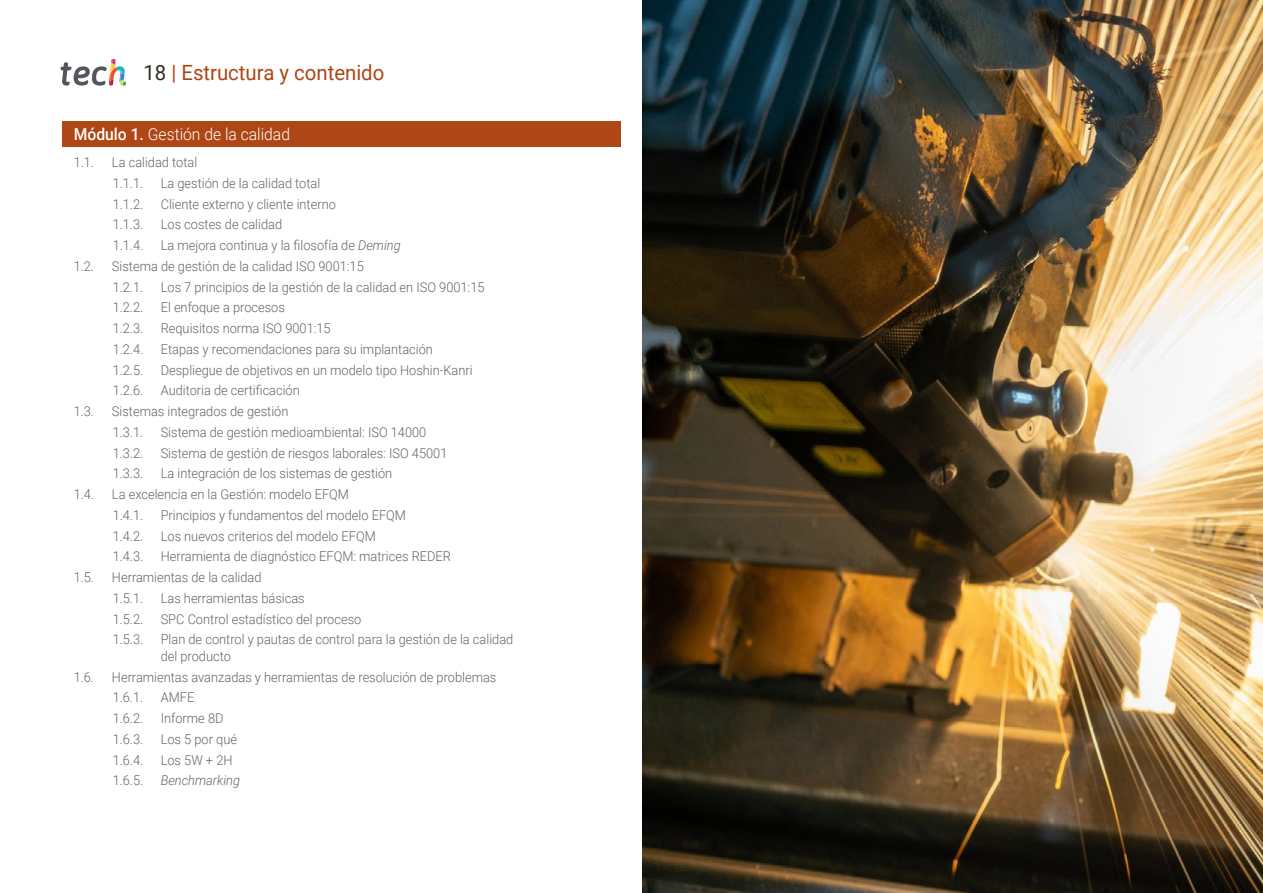
<style>
.page{position:relative;width:1263px;height:893px;background:#fff}
.page>*{position:absolute;margin:0;border:0;box-sizing:border-box;transform-origin:0 0}
.t1{font:21px "Roboto";color:#ae4615}
.t2{font:300 16.5px "Roboto";color:#fff;scale:.95 1}
.t3{font:300 13.5px/20.7px "Roboto";color:#61646a;scale:.95 1}
.t4{font:italic 300 13.5px "Roboto";color:#61646a;scale:.95 1}
.s1{color:#312e20}
.s2{font-weight:500}
.s3{font-style:italic}
</style>
<div class="page">
<div style="left:63px;top:121px;width:558px;height:25px;background:#ae4615"></div>
<svg style="left:61px;top:59px;width:65px;height:27px"></svg>
<img style="left:642px;top:0;width:621px;height:893px">
<h1 class="t1" style="left:144px;top:57px;width:242px"><span class="s1">18</span> | Estructura y contenido</h1>
<p class="t2" style="left:74px;top:123px;width:229px"><span class="s2">Módulo 1.</span> Gestión de la calidad</p>
<p class="t3" style="left:74px;top:151px;width:23px">1.1.</p>
<p class="t3" style="left:112px;top:151px;width:91px">La calidad total<br>1.1.1.</p>
<p class="t3" style="left:161px;top:172px;width:169px">La gestión de la calidad total</p>
<p class="t3" style="left:113px;top:193px;width:34px">1.1.2.</p>
<p class="t3" style="left:161px;top:193px;width:186px">Cliente externo y cliente interno</p>
<p class="t3" style="left:113px;top:214px;width:34px">1.1.3.</p>
<p class="t3" style="left:161px;top:214px;width:129px">Los costes de calidad</p>
<p class="t3" style="left:113px;top:234px;width:34px">1.1.4.</p>
<p class="t3" style="left:161px;top:234px;width:254px">La mejora continua y la filosofía de <span class="s3">Deming</span></p>
<p class="t3" style="left:74px;top:255px;width:23px">1.2.</p>
<p class="t3" style="left:112px;top:255px;width:267px">Sistema de gestión de la calidad ISO 9001:15<br>1.2.1.</p>
<p class="t3" style="left:161px;top:276px;width:342px">Los 7 principios de la gestión de la calidad en ISO 9001:15</p>
<p class="t3" style="left:113px;top:297px;width:34px">1.2.2.</p>
<p class="t3" style="left:161px;top:297px;width:132px">El enfoque a procesos</p>
<p class="t3" style="left:113px;top:317px;width:34px">1.2.3.</p>
<p class="t3" style="left:161px;top:317px;width:180px">Requisitos norma ISO 9001:15</p>
<p class="t3" style="left:113px;top:338px;width:34px">1.2.4.</p>
<p class="t3" style="left:161px;top:338px;width:288px">Etapas y recomendaciones para su implantación</p>
<p class="t3" style="left:113px;top:359px;width:34px">1.2.5.</p>
<p class="t3" style="left:161px;top:359px;width:330px">Despliegue de objetivos en un modelo tipo Hoshin-Kanri</p>
<p class="t3" style="left:113px;top:380px;width:34px">1.2.6.</p>
<p class="t3" style="left:161px;top:380px;width:148px">Auditoria de certificación</p>
<p class="t3" style="left:74px;top:400px;width:23px">1.3.</p>
<p class="t3" style="left:112px;top:400px;width:187px">Sistemas integrados de gestión<br>1.3.1.</p>
<p class="t3" style="left:161px;top:421px;width:281px">Sistema de gestión medioambiental: ISO 14000</p>
<p class="t3" style="left:113px;top:442px;width:34px">1.3.2.</p>
<p class="t3" style="left:161px;top:442px;width:303px">Sistema de gestión de riesgos laborales: ISO 45001</p>
<p class="t3" style="left:113px;top:463px;width:34px">1.3.3.</p>
<p class="t3" style="left:161px;top:463px;width:245px">La integración de los sistemas de gestión</p>
<p class="t3" style="left:74px;top:483px;width:23px">1.4.</p>
<p class="t3" style="left:112px;top:483px;width:251px">La excelencia en la Gestión: modelo EFQM<br>1.4.1.</p>
<p class="t3" style="left:161px;top:504px;width:260px">Principios y fundamentos del modelo EFQM</p>
<p class="t3" style="left:113px;top:525px;width:34px">1.4.2.</p>
<p class="t3" style="left:161px;top:525px;width:228px">Los nuevos criterios del modelo EFQM</p>
<p class="t3" style="left:113px;top:546px;width:34px">1.4.3.</p>
<p class="t3" style="left:161px;top:546px;width:307px">Herramienta de diagnóstico EFQM: matrices REDER</p>
<p class="t3" style="left:74px;top:566px;width:23px">1.5.</p>
<p class="t3" style="left:112px;top:566px;width:159px">Herramientas de la calidad<br>1.5.1.</p>
<p class="t3" style="left:161px;top:587px;width:153px">Las herramientas básicas</p>
<p class="t3" style="left:113px;top:608px;width:34px">1.5.2.</p>
<p class="t3" style="left:161px;top:608px;width:213px">SPC Control estadístico del proceso</p>
<p class="t3" style="left:113px;top:629px;width:34px">1.5.3.</p>
<p class="t3" style="left:161px;top:631px;width:373px;line-height:16.5px">Plan de control y pautas de control para la gestión de la calidad del producto</p>
<p class="t3" style="left:74px;top:666px;width:23px">1.6.</p>
<p class="t3" style="left:112px;top:666px;width:406px">Herramientas avanzadas y herramientas de resolución de problemas<br>1.6.1.</p>
<p class="t3" style="left:161px;top:687px;width:37px">AMFE</p>
<p class="t3" style="left:113px;top:707px;width:34px">1.6.2.</p>
<p class="t3" style="left:161px;top:707px;width:68px">Informe 8D</p>
<p class="t3" style="left:113px;top:728px;width:34px">1.6.3.</p>
<p class="t3" style="left:161px;top:728px;width:82px">Los 5 por qué</p>
<p class="t3" style="left:113px;top:749px;width:34px">1.6.4.</p>
<p class="t3" style="left:161px;top:749px;width:77px">Los 5W + 2H</p>
<p class="t3" style="left:113px;top:770px;width:34px">1.6.5.</p>
<p class="t4" style="left:161px;top:771px;width:85px">Benchmarking</p>
</div>
